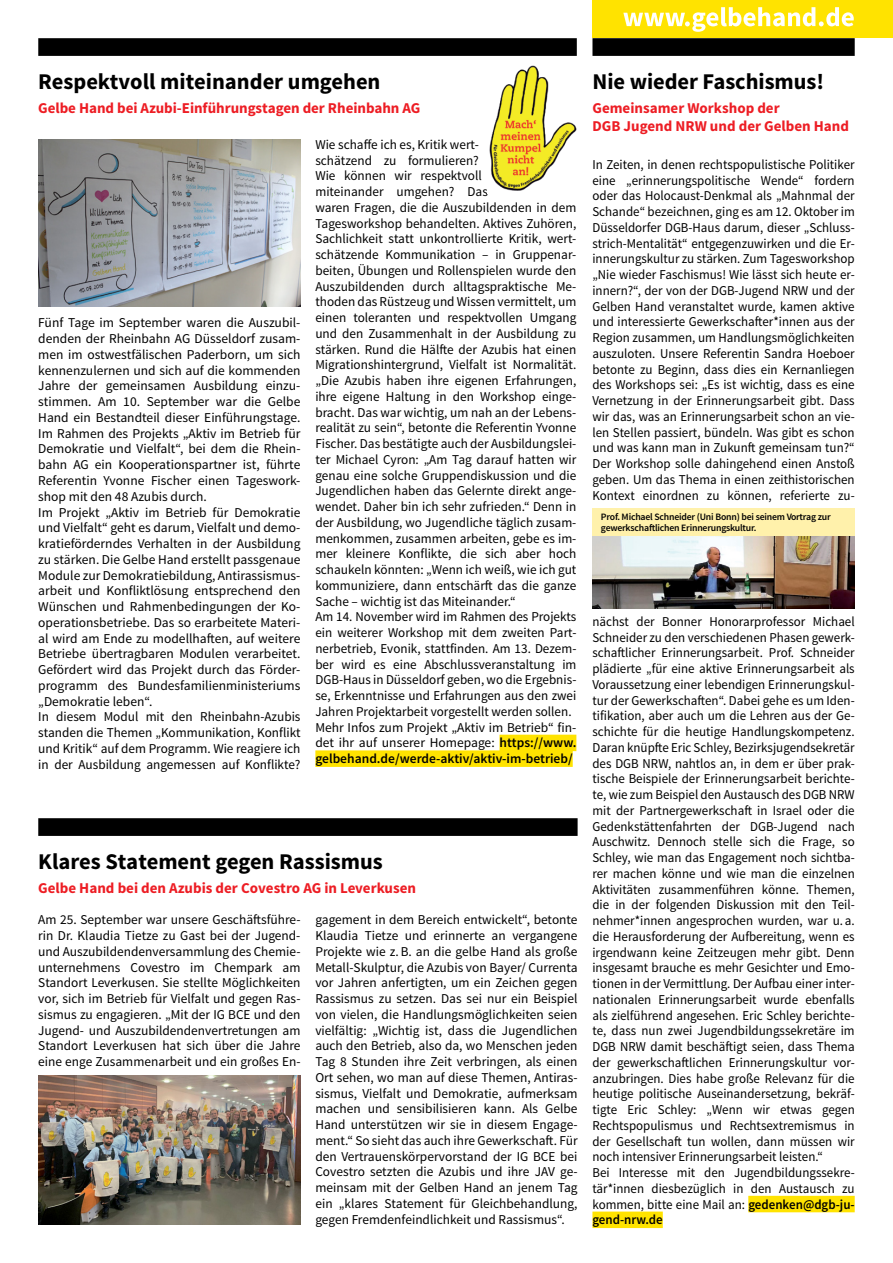
<style>
.page{position:relative;width:893px;height:1263px;background:#fff}
.page>*{position:absolute;margin:0;border:0;box-sizing:border-box;transform-origin:0 0}
.t1{font:700 22.5px "Source Sans Pro";color:#000}
.t2{font:700 15px/17.7px "Source Sans Pro";color:#ed1d24}
.t3{font:13.5px/15.8px "Source Sans Pro";color:#000}
.t4{font:13.5px/15.8px "Source Sans Pro";color:#000;text-align:justify;scale:.96 1}
.t5{font:600 9.75px/10.5px "Source Sans Pro";letter-spacing:-.02em;color:#000}
.s1{font-weight:600}
</style>
<div class="page">
<div style="left:592px;top:0;width:301px;height:38px;background:#ffe300"></div>
<svg style="left:623px;top:7px;width:231px;height:25px"></svg>
<img style="left:592px;top:535px;width:263px;height:73px">
<div style="left:592px;top:508px;width:263px;height:27px;background:#fff1ab"></div>
<div style="left:38px;top:38px;width:539px;height:18px;background:#000"></div>
<div style="left:592px;top:38px;width:263px;height:18px;background:#000"></div>
<div style="left:499px;top:735px;width:77px;height:16px;background:#ffe300"></div>
<div style="left:315px;top:750px;width:258px;height:17px;background:#ffe300"></div>
<div style="left:38px;top:818px;width:540px;height:18px;background:#000"></div>
<div style="left:748px;top:1196px;width:107px;height:16px;background:#ffe300"></div>
<div style="left:592px;top:1211px;width:71px;height:17px;background:#ffe300"></div>
<img style="left:489px;top:65px;width:88px;height:126px">
<img style="left:38px;top:1076px;width:262px;height:148px">
<img style="left:38px;top:140px;width:262px;height:166px">
<h1 class="t1" style="left:38px;top:68px;width:344px">Respektvoll miteinander umgehen</h1>
<p class="t2" style="left:38px;top:100px;width:384px">Gelbe Hand bei Azubi-Einführungstagen der Rheinbahn AG</p>
<p class="t3" style="left:38px;top:315px;width:264px">Fünf Tage im September waren die Auszubil&shy;denden der Rheinbahn AG Düsseldorf zusam&shy;men im ostwestfälischen Paderborn, um sich kennenzulernen und sich auf die kommenden Jahre der gemeinsamen Ausbildung einzu&shy;stimmen. Am 10. September war die Gelbe Hand ein Bestandteil dieser Einführungstage.<br>Im Rahmen des Projekts „Aktiv im Betrieb für Demokratie und Vielfalt“, bei dem die Rhein&shy;bahn AG ein Kooperationspartner ist, führte Referentin Yvonne Fischer einen Tageswork&shy;shop mit den 48 Azubis durch.<br>Im Projekt „Aktiv im Betrieb für Demokratie und Vielfalt“ geht es darum, Vielfalt und demo&shy;kratieförderndes Verhalten in der Ausbildung zu stärken. Die Gelbe Hand erstellt passgenaue Module zur Demokratiebildung, Antirassismus&shy;arbeit und Konfliktlösung entsprechend den Wünschen und Rahmenbedingungen der Ko&shy;operationsbetriebe. Das so erarbeitete Materi&shy;al wird am Ende zu modellhaften, auf weitere Betriebe übertragbaren Modulen verarbeitet.<br>Gefördert wird das Projekt durch das Förder&shy;programm des Bundesfamilienministeriums „Demokratie leben“.<br>In diesem Modul mit den Rheinbahn-Azubis standen die Themen „Kommunikation, Konflikt und Kritik“ auf dem Programm. Wie reagiere ich in der Ausbildung angemessen auf Konflikte?</p>
<p class="t3" style="left:315px;top:137px;width:263px">Wie schaffe ich es, Kritik wert-<br>schätzend zu formulieren?<br>Wie können wir respektvoll<br>miteinander umgehen? Das<br>waren Fragen, die die Auszubildenden in dem Tagesworkshop behandelten. Aktives Zuhören, Sachlichkeit statt unkontrollierte Kritik, wert&shy;schätzende Kommunikation – in Gruppenar&shy;beiten, Übungen und Rollenspielen wurde den Auszubildenden durch alltagspraktische Me&shy;thoden das Rüstzeug und Wissen vermittelt, um einen toleranten und respektvollen Umgang und den Zusammenhalt in der Ausbildung zu stärken. Rund die Hälfte der Azubis hat einen Migrationshintergrund, Vielfalt ist Normalität. „Die Azubis haben ihre eigenen Erfahrungen, ihre eigene Haltung in den Workshop einge&shy;bracht. Das war wichtig, um nah an der Lebens&shy;realität zu sein“, betonte die Referentin Yvonne Fischer. Das bestätigte auch der Ausbildungslei&shy;ter Michael Cyron: „Am Tag darauf hatten wir genau eine solche Gruppendiskussion und die Jugendlichen haben das Gelernte direkt ange&shy;wendet. Daher bin ich sehr zufrieden.“ Denn in der Ausbildung, wo Jugendliche täglich zusam&shy;menkommen, zusammen arbeiten, gebe es im&shy;mer kleinere Konflikte, die sich aber hoch schaukeln könnten: „Wenn ich weiß, wie ich gut kommuniziere, dann entschärft das die ganze Sache – wichtig ist das Miteinander.“<br>Am 14. November wird im Rahmen des Projekts ein weiterer Workshop mit dem zweiten Part&shy;nerbetrieb, Evonik, stattfinden. Am 13. Dezem&shy;ber wird es eine Abschlussveranstaltung im DGB-Haus in Düsseldorf geben, wo die Ergebnis&shy;se, Erkenntnisse und Erfahrungen aus den zwei Jahren Projektarbeit vorgestellt werden sollen.<br>Mehr Infos zum Projekt „Aktiv im Betrieb“ fin&shy;det ihr auf unserer Homepage: <span class="s1">https://www. gelbehand.de/werde-aktiv/aktiv-im-betrieb/</span></p>
<h1 class="t1" style="left:38px;top:847px;width:346px">Klares Statement gegen Rassismus</h1>
<p class="t2" style="left:38px;top:880px;width:379px">Gelbe Hand bei den Azubis der Covestro AG in Leverkusen</p>
<p class="t3" style="left:38px;top:912px;width:264px;text-align:justify">Am 25. September war unsere Geschäftsführe&shy;rin Dr. Klaudia Tietze zu Gast bei der Jugend&shy;und Auszubildendenversammlung des Chemie&shy;unternehmens Covestro im Chempark am Standort Leverkusen. Sie stellte Möglichkeiten vor, sich im Betrieb für Vielfalt und gegen Ras&shy;sismus zu engagieren. „Mit der IG BCE und den Jugend- und Auszubildendenvertretungen am Standort Leverkusen hat sich über die Jahre eine enge Zusammenarbeit und ein großes En-</p>
<p class="t3" style="left:315px;top:912px;width:264px;text-align:justify">gagement in dem Bereich entwickelt“, betonte Klaudia Tietze und erinnerte an vergangene Projekte wie z.B. an die gelbe Hand als große Metall-Skulptur, die Azubis von Bayer/ Currenta vor Jahren anfertigten, um ein Zeichen gegen Rassismus zu setzen. Das sei nur ein Beispiel von vielen, die Handlungsmöglichkeiten seien vielfältig: „Wichtig ist, dass die Jugendlichen auch den Betrieb, also da, wo Menschen jeden Tag 8 Stunden ihre Zeit verbringen, als einen Ort sehen, wo man auf diese Themen, Antiras&shy;sismus, Vielfalt und Demokratie, aufmerksam machen und sensibilisieren kann. Als Gelbe Hand unterstützen wir sie in diesem Engage&shy;ment.“ So sieht das auch ihre Gewerkschaft. Für den Vertrauenskörpervorstand der IG BCE bei Covestro setzten die Azubis und ihre JAV ge&shy;meinsam mit der Gelben Hand an jenem Tag ein „klares Statement für Gleichbehandlung, gegen Fremdenfeindlichkeit und Rassismus“.</p>
<h1 class="t1" style="left:592px;top:68px;width:233px">Nie wieder Faschismus!</h1>
<p class="t2" style="left:592px;top:100px;width:258px">Gemeinsamer Workshop der<br>DGB Jugend NRW und der Gelben Hand</p>
<p class="t4" style="left:592px;top:157px;width:275px">In Zeiten, in denen rechtspopulistische Politiker eine „erinnerungspolitische Wende“ fordern oder das Holocaust-Denkmal als „Mahnmal der Schande“ bezeichnen, ging es am 12. Oktober im Düsseldorfer DGB-Haus darum, dieser „Schluss&shy;strich-Mentalität“ entgegenzuwirken und die Er&shy;innerungskultur zu stärken. Zum Tagesworkshop „Nie wieder Faschismus! Wie lässt sich heute er&shy;innern?“, der von der DGB-Jugend NRW und der Gelben Hand veranstaltet wurde, kamen aktive und interessierte Gewerkschafter*innen aus der Region zusammen, um Handlungsmöglichkeiten auszuloten. Unsere Referentin Sandra Hoeboer betonte zu Beginn, dass dies ein Kernanliegen des Workshops sei: „Es ist wichtig, dass es eine Vernetzung in der Erinnerungsarbeit gibt. Dass wir das, was an Erinnerungsarbeit schon an vie&shy;len Stellen passiert, bündeln. Was gibt es schon und was kann man in Zukunft gemeinsam tun?“ Der Workshop solle dahingehend einen Anstoß geben. Um das Thema in einen zeithistorischen Kontext einordnen zu können, referierte zu-</p>
<p class="t5" style="left:601px;top:512px;width:231px">Prof. Michael Schneider (Uni Bonn) bei seinem Vortrag zur gewerkschaftlichen Erinnerungskultur.</p>
<p class="t4" style="left:592px;top:614px;width:275px;text-align:left">nächst der Bonner Honorarprofessor Michael Schneider zu den verschiedenen Phasen gewerk&shy;schaftlicher Erinnerungsarbeit. Prof. Schneider plädierte „für eine aktive Erinnerungsarbeit als Voraussetzung einer lebendigen Erinnerungskul&shy;tur der Gewerkschaften“. Dabei gehe es um Iden&shy;tifikation, aber auch um die Lehren aus der Ge&shy;schichte für die heutige Handlungskompetenz.<br>Daran knüpfte Eric Schley, Bezirksjugendsekretär des DGB NRW, nahtlos an, in dem er über prak&shy;tische Beispiele der Erinnerungsarbeit berichte&shy;te, wie zum Beispiel den Austausch des DGB NRW mit der Partnergewerkschaft in Israel oder die Gedenkstättenfahrten der DGB-Jugend nach Auschwitz. Dennoch stelle sich die Frage, so Schley, wie man das Engagement noch sichtba&shy;rer machen könne und wie man die einzelnen Aktivitäten zusammenführen könne. Themen, die in der folgenden Diskussion mit den Teil&shy;nehmer*innen angesprochen wurden, war u.a. die Herausforderung der Aufbereitung, wenn es irgendwann keine Zeitzeugen mehr gibt. Denn insgesamt brauche es mehr Gesichter und Emo&shy;tionen in der Vermittlung. Der Aufbau einer inter&shy;nationalen Erinnerungsarbeit wurde ebenfalls als zielführend angesehen. Eric Schley berichte&shy;te, dass nun zwei Jugendbildungssekretäre im DGB NRW damit beschäftigt seien, dass Thema der gewerkschaftlichen Erinnerungskultur vor&shy;anzubringen. Dies habe große Relevanz für die heutige politische Auseinandersetzung, bekräf&shy;tigte Eric Schley: „Wenn wir etwas gegen Rechtspopulismus und Rechtsextremismus in der Gesellschaft tun wollen, dann müssen wir noch intensiver Erinnerungsarbeit leisten.“<br>Bei Interesse mit den Jugendbildungssekre&shy;tär*innen diesbezüglich in den Austausch zu kommen, bitte eine Mail an: <span class="s1">gedenken@dgb-ju&shy;gend-nrw.de</span></p>
</div>
